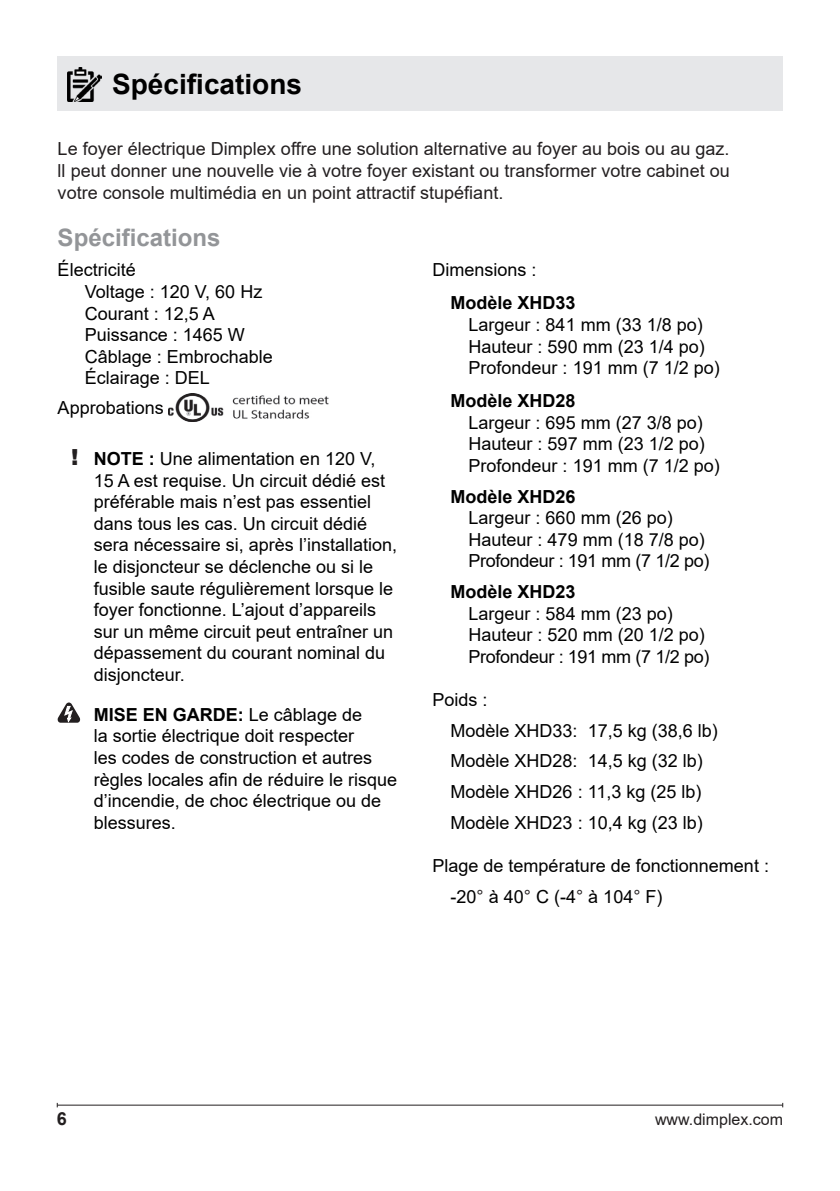
<style>
.page{position:relative;width:840px;height:1191px;background:#fff}
.page>*{position:absolute;margin:0;border:0;box-sizing:border-box;transform-origin:0 0}
.heading_1{font:700 28px "Arial";color:#000}
.heading_2{font:700 24px "Arial";color:#939598}
.Body_Text_2{font:18px/21.6px "Arial";color:#000}
.Body_Text{font:18px/22px "Arial";color:#231f20;text-align:justify}
.Body_Text_2-2{font:18px/21.6px "Arial";letter-spacing:-.02em;color:#000}
.Body_Text_2-3{font:700 18px "Arial";color:#000}
.t1{font:700 18px "Arial";color:#231f20}
.t2{font:16px "Arial";color:#231f20}
.s1{font-weight:900;font-size:22.2px;color:#231f20}
.s2{font-weight:700}
.s3{color:#231f20}
</style>
<div class="page">
<hr style="left:57px;top:1104px;width:725px;height:1px;background:#231f20">
<div style="left:57px;top:57px;width:725px;height:54px;background:#e6e7e9"></div>
<img style="left:67px;top:68px;width:34px;height:34px">
<img style="left:169px;top:393px;width:160px;height:29px">
<svg style="left:58px;top:702px;width:22px;height:21px"></svg>
<p class="heading_1" style="left:112px;top:64px;width:191px">Spécifications</p>
<p class="Body_Text" style="left:58px;top:137px;width:673px">Le foyer électrique Dimplex offre une solution alternative au foyer au bois ou au gaz. ll peut donner une nouvelle vie à votre foyer existant ou transformer votre cabinet ou votre console multimédia en un point attractif stupéfiant.</p>
<p class="heading_2" style="left:58px;top:220px;width:164px">Spécifications</p>
<p class="Body_Text_2" style="left:58px;top:259px;width:80px">Électricité</p>
<p class="Body_Text_2" style="left:85px;top:281px;width:179px">Voltage : 120 V, 60 Hz</p>
<p class="Body_Text_2" style="left:85px;top:302px;width:132px">Courant : 12,5 A</p>
<p class="Body_Text_2" style="left:85px;top:324px;width:162px">Puissance : 1465 W</p>
<p class="Body_Text_2" style="left:85px;top:345px;width:190px">Câblage : Embrochable</p>
<p class="Body_Text_2" style="left:85px;top:367px;width:127px">Éclairage : DEL</p>
<p class="Body_Text_2" style="left:58px;top:397px;width:108px">Approbations</p>
<p class="Body_Text_2" style="left:94px;top:448px;width:305px;text-indent:-23px"><span class="s1">!</span> <span class="s2">NOTE :</span> Une alimentation en 120 V, 15 A est requise. Un circuit dédié est préférable mais n’est pas essentiel dans tous les cas. Un circuit dédié sera nécessaire si, après l’installation, le disjoncteur se déclenche ou si le fusible saute régulièrement lorsque le foyer fonctionne. L’ajout d’appareils sur un même circuit peut entraîner un dépassement du courant nominal du disjoncteur.</p>
<p class="Body_Text_2" style="left:94px;top:703px;width:305px"><span class="s2">MISE EN GARDE:</span> Le câblage de<br>la sortie électrique doit respecter<br>les codes de construction et autres règles locales afin de réduire le risque d’incendie, de choc électrique ou de blessures.</p>
<p class="Body_Text_2" style="left:432px;top:259px;width:106px">Dimensions :</p>
<p class="Body_Text_2-3" style="left:450px;top:290px;width:127px">Modèle XHD33</p>
<p class="Body_Text_2" style="left:468px;top:314px;width:236px">Largeur : 841 mm (33 1/8 po)</p>
<p class="Body_Text_2" style="left:468px;top:335px;width:238px">Hauteur : 590 mm (23 1/4 po)</p>
<p class="Body_Text_2" style="left:468px;top:357px;width:253px">Profondeur : 191 mm (7 1/2 po)</p>
<p class="Body_Text_2-3" style="left:450px;top:388px;width:127px">Modèle XHD28</p>
<p class="Body_Text_2" style="left:468px;top:411px;width:236px">Largeur : 695 mm (27 3/8 po)</p>
<p class="Body_Text_2" style="left:468px;top:433px;width:238px">Hauteur : 597 mm (23 1/2 po)</p>
<p class="Body_Text_2" style="left:468px;top:455px;width:253px">Profondeur : 191 mm (7 1/2 po)</p>
<p class="Body_Text_2-3" style="left:450px;top:483px;width:127px">Modèle XHD26</p>
<p class="Body_Text_2" style="left:468px;top:507px;width:206px">Largeur : 660 mm (26 po)</p>
<p class="Body_Text_2-2" style="left:468px;top:528px;width:242px">Hauteur : 479 mm (18 7/8 po)<br>Profondeur : 191 mm (7 1/2 po)</p>
<p class="Body_Text_2-3" style="left:450px;top:579px;width:127px">Modèle XHD23</p>
<p class="Body_Text_2" style="left:468px;top:602px;width:206px">Largeur : 584 mm (23 po)</p>
<p class="Body_Text_2" style="left:468px;top:624px;width:238px">Hauteur : 520 mm (20 1/2 po)</p>
<p class="Body_Text_2-2" style="left:468px;top:645px;width:242px">Profondeur : 191 mm (7 1/2 po)</p>
<p class="Body_Text_2" style="left:432px;top:689px;width:57px">Poids :</p>
<p class="Body_Text_2" style="left:450px;top:719px;width:269px">Modèle XHD33: 17,5 kg (38,6 lb)</p>
<p class="Body_Text_2" style="left:450px;top:750px;width:254px">Modèle XHD28: 14,5 kg (32 lb)</p>
<p class="Body_Text_2" style="left:450px;top:780px;width:252px">Modèle XHD26 : 11,3 kg (25 lb)</p>
<p class="Body_Text_2" style="left:450px;top:811px;width:254px">Modèle XHD23 : 10,4 kg (23 lb)</p>
<p class="Body_Text_2" style="left:432px;top:854px;width:338px">Plage de température de fonctionnement :</p>
<p class="Body_Text_2" style="left:450px;top:885px;width:213px">-20<span class="s3">°</span> à 40<span class="s3">°</span> C (-4<span class="s3">°</span> à 104<span class="s3">°</span> F)</p>
<p class="t1" style="left:57px;top:1105px;width:12px">6</p>
<p class="t2" style="left:654px;top:1108px;width:130px">www.dimplex.com</p>
</div>
